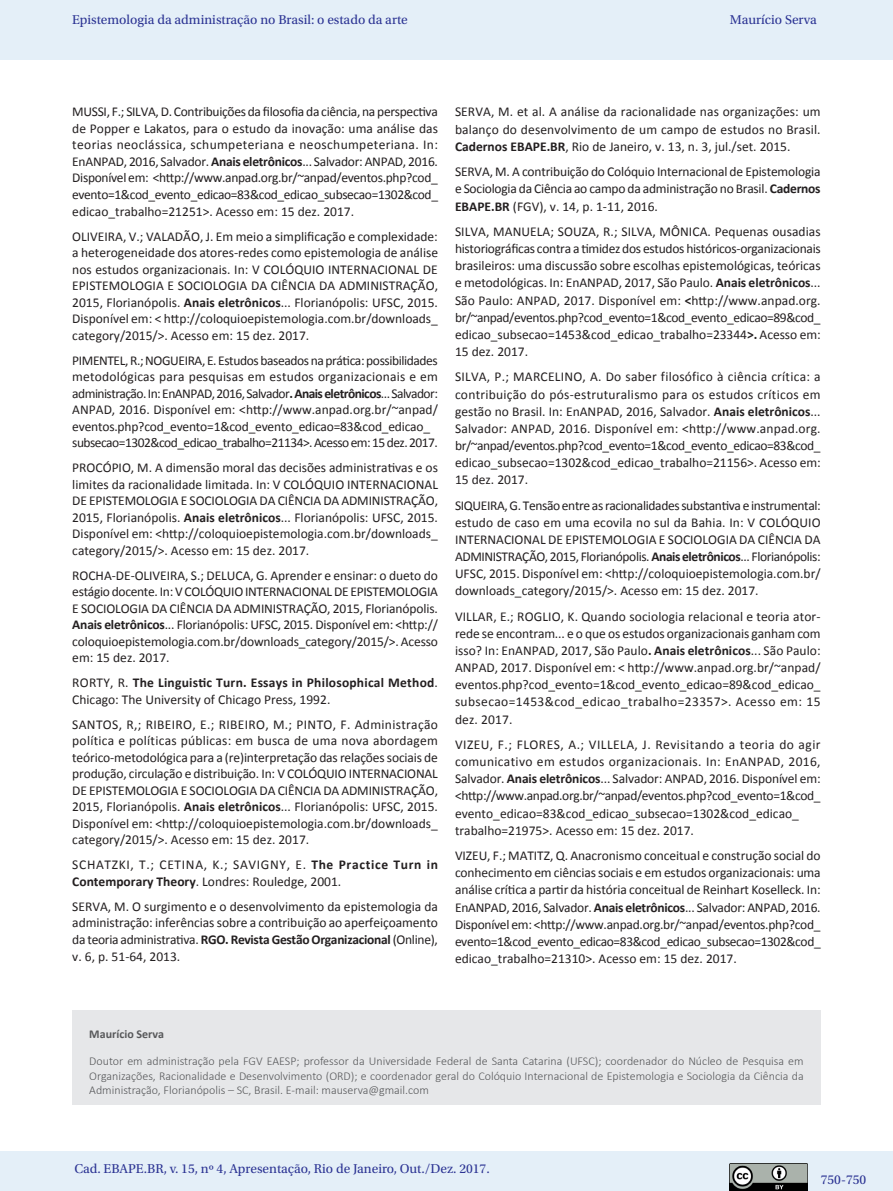
<style>
.page{position:relative;width:893px;height:1191px;background:#fff}
.page>*{position:absolute;margin:0;border:0;box-sizing:border-box;transform-origin:0 0}
.Referencias{font:13.5px/17.1px "Calibri";color:#231f20;text-align:justify}
.Referencias-2{font:13.5px/16.5px "Calibri";letter-spacing:-.03em;color:#231f20}
.t1{font:13.5px "Utopia Std";color:#2b3393}
.Referencias-3{font:13.5px/16.5px "Calibri";letter-spacing:.05em;color:#231f20}
._06_3_nota_de_fim_au{font:300 12px/14.4px "Calibri";color:#57585a;text-align:justify}
._06_3_nota_de_fim_au-2{font:700 12px "Calibri";color:#57585a}
.s1{font-weight:700}
</style>
<div class="page">
<div style="left:0;top:1151px;width:893px;height:40px;background:#e4eff8"></div>
<img style="left:730px;top:1163px;width:77px;height:27px">
<div style="left:0;top:0;width:893px;height:60px;background:#e4eff8"></div>
<div style="left:72px;top:1010px;width:749px;height:95px;background:#e6e7e9"></div>
<p class="t1" style="left:72px;top:12px;width:337px">Epistemologia da administração no Brasil: o estado da arte</p>
<p class="t1" style="left:730px;top:12px;width:89px">Maurício Serva</p>
<p class="Referencias" style="left:72px;top:104px;width:367px;line-height:16.5px">MUSSI, F.; SILVA, D. Contribuições da filosofia da ciência, na perspectiva de Popper e Lakatos, para o estudo da inovação: uma análise das teorias neoclássica, schumpeteriana e neoschumpeteriana. In:<br>EnANPAD, 2016, Salvador. <span class="s1">Anais eletrônicos</span>... Salvador: ANPAD, 2016.<br>Disponível em: &lt;http://www.anpad.org.br/~anpad/eventos.php?cod_ evento=1&amp;cod_evento_edicao=83&amp;cod_edicao_subsecao=1302&amp;cod_ edicao_trabalho=21251&gt;. Acesso em: 15 dez. 2017.</p>
<p class="Referencias" style="left:72px;top:228px;width:367px;line-height:16.5px">OLIVEIRA, V.; VALADÃO, J. Em meio a simplificação e complexidade: a heterogeneidade dos atores-redes como epistemologia de análise nos estudos organizacionais. In: V COLÓQUIO INTERNACIONAL DE EPISTEMOLOGIA E SOCIOLOGIA DA CIÊNCIA DA ADMINISTRAÇÃO, 2015, Florianópolis. <span class="s1">Anais eletrônicos</span>... Florianópolis: UFSC, 2015.<br>Disponível em: &lt; http://coloquioepistemologia.com.br/downloads_ category/2015/&gt;. Acesso em: 15 dez. 2017.</p>
<p class="Referencias-2" style="left:72px;top:352px;width:367px">PIMENTEL, R.; NOGUEIRA, E. Estudos baseados na prática: possibilidades metodológicas para pesquisas em estudos organizacionais e em administração. In: EnANPAD, 2016, Salvador<span class="s1">. Anais eletrônicos</span>... Salvador:<br>ANPAD, 2016. Disponível em: &lt;http://www.anpad.org.br/~anpad/ eventos.php?cod_evento=1&amp;cod_evento_edicao=83&amp;cod_edicao_ subsecao=1302&amp;cod_edicao_trabalho=21134&gt;. Acesso em: 15 dez. 2017.</p>
<p class="Referencias" style="left:72px;top:459px;width:367px;line-height:16.5px">PROCÓPIO, M. A dimensão moral das decisões administrativas e os limites da racionalidade limitada. In: V COLÓQUIO INTERNACIONAL DE EPISTEMOLOGIA E SOCIOLOGIA DA CIÊNCIA DA ADMINISTRAÇÃO, 2015, Florianópolis. <span class="s1">Anais eletrônicos</span>... Florianópolis: UFSC, 2015.<br>Disponível em: &lt;http://coloquioepistemologia.com.br/downloads_ category/2015/&gt;. Acesso em: 15 dez. 2017.</p>
<p class="Referencias" style="left:72px;top:567px;width:367px;line-height:16.5px">ROCHA-DE-OLIVEIRA, S.; DELUCA, G. Aprender e ensinar: o dueto do estágio docente. In: V COLÓQUIO INTERNACIONAL DE EPISTEMOLOGIA E SOCIOLOGIA DA CIÊNCIA DA ADMINISTRAÇÃO, 2015, Florianópolis.<br><span class="s1">Anais eletrônicos</span>... Florianópolis: UFSC, 2015. Disponível em: &lt;http:// coloquioepistemologia.com.br/downloads_category/2015/&gt;. Acesso em: 15 dez. 2017.</p>
<p class="Referencias" style="left:72px;top:674px;width:367px;line-height:16.5px">RORTY, R. <span class="s1">The Linguistic Turn. Essays in Philosophical Method</span>.<br>Chicago: The University of Chicago Press, 1992.</p>
<p class="Referencias" style="left:72px;top:716px;width:367px;line-height:16.5px">SANTOS, R,; RIBEIRO, E.; RIBEIRO, M.; PINTO, F. Administração política e políticas públicas: em busca de uma nova abordagem teórico-metodológica para a (re)interpretação das relações sociais de produção, circulação e distribuição. In: V COLÓQUIO INTERNACIONAL DE EPISTEMOLOGIA E SOCIOLOGIA DA CIÊNCIA DA ADMINISTRAÇÃO, 2015, Florianópolis. <span class="s1">Anais eletrônicos</span>... Florianópolis: UFSC, 2015.<br>Disponível em: &lt;http://coloquioepistemologia.com.br/downloads_ category/2015/&gt;. Acesso em: 15 dez. 2017.</p>
<p class="Referencias-3" style="left:72px;top:856px;width:367px">SCHATZKI, T.; CETINA, K.; SAVIGNY, E. <span class="s1">The Practice Turn in<br>Contemporary Theory</span>. Londres: Rouledge, 2001.</p>
<p class="Referencias" style="left:72px;top:898px;width:367px;line-height:16.6px">SERVA, M. O surgimento e o desenvolvimento da epistemologia da administração: inferências sobre a contribuição ao aperfeiçoamento da teoria administrativa. <span class="s1">RGO. Revista Gestão Organizacional</span> (Online), v. 6, p. 51-64, 2013.</p>
<p class="Referencias" style="left:455px;top:103px;width:367px">SERVA, M. et al. A análise da racionalidade nas organizações: um balanço do desenvolvimento de um campo de estudos no Brasil.<br><span class="s1">Cadernos EBAPE.BR</span>, Rio de Janeiro, v. 13, n. 3, jul./set. 2015.</p>
<p class="Referencias" style="left:455px;top:163px;width:367px">SERVA, M. A contribuição do Colóquio Internacional de Epistemologia e Sociologia da Ciência ao campo da administração no Brasil. <span class="s1">Cadernos EBAPE.BR</span> (FGV), v. 14, p. 1-11, 2016.</p>
<p class="Referencias" style="left:455px;top:223px;width:367px">SILVA, MANUELA; SOUZA, R.; SILVA, MÔNICA. Pequenas ousadias historiográficas contra a timidez dos estudos históricos-organizacionais brasileiros: uma discussão sobre escolhas epistemológicas, teóricas e metodológicas. In: EnANPAD, 2017, São Paulo. <span class="s1">Anais eletrônicos</span>...<br>São Paulo: ANPAD, 2017. Disponível em: <span class="s1">&lt;</span>http://www.anpad.org. br/~anpad/eventos.php?cod_evento=1&amp;cod_evento_edicao=89&amp;cod_ edicao_subsecao=1453&amp;cod_edicao_trabalho=23344<span class="s1">&gt;.</span> Acesso em:<br>15 dez. 2017.</p>
<p class="Referencias" style="left:455px;top:368px;width:367px">SILVA, P.; MARCELINO, A. Do saber filosófico à ciência crítica: a contribuição do pós-estruturalismo para os estudos críticos em gestão no Brasil. In: EnANPAD, 2016, Salvador. <span class="s1">Anais eletrônicos</span>...<br>Salvador: ANPAD, 2016. Disponível em: &lt;http://www.anpad.org. br/~anpad/eventos.php?cod_evento=1&amp;cod_evento_edicao=83&amp;cod_ edicao_subsecao=1302&amp;cod_edicao_trabalho=21156&gt;. Acesso em:<br>15 dez. 2017.</p>
<p class="Referencias" style="left:455px;top:497px;width:367px">SIQUEIRA, G. Tensão entre as racionalidades substantiva e instrumental: estudo de caso em uma ecovila no sul da Bahia. In: V COLÓQUIO INTERNACIONAL DE EPISTEMOLOGIA E SOCIOLOGIA DA CIÊNCIA DA ADMINISTRAÇÃO, 2015, Florianópolis. <span class="s1">Anais eletrônicos</span>... Florianópolis:<br>UFSC, 2015. Disponível em: &lt;http://coloquioepistemologia.com.br/ downloads_category/2015/&gt;. Acesso em: 15 dez. 2017.</p>
<p class="Referencias" style="left:455px;top:608px;width:367px">VILLAR, E.; ROGLIO, K. Quando sociologia relacional e teoria ator&shy;rede se encontram... e o que os estudos organizacionais ganham com isso? In: EnANPAD, 2017, São Paulo<span class="s1">. Anais eletrônicos</span>... São Paulo:<br>ANPAD, 2017. Disponível em: &lt; http://www.anpad.org.br/~anpad/ eventos.php?cod_evento=1&amp;cod_evento_edicao=89&amp;cod_edicao_ subsecao=1453&amp;cod_edicao_trabalho=23357&gt;. Acesso em: 15 dez. 2017.</p>
<p class="Referencias" style="left:455px;top:736px;width:367px;text-align:left">VIZEU, F.; FLORES, A.; VILLELA, J. Revisitando a teoria do agir comunicativo em estudos organizacionais. In: EnANPAD, 2016, Salvador. <span class="s1">Anais eletrônicos</span>... Salvador: ANPAD, 2016. Disponível em: &lt;http://www.anpad.org.br/~anpad/eventos.php?cod_evento=1&amp;cod_ evento_edicao=83&amp;cod_edicao_subsecao=1302&amp;cod_edicao_ trabalho=21975&gt;. Acesso em: 15 dez. 2017.</p>
<p class="Referencias" style="left:455px;top:847px;width:367px">VIZEU, F.; MATITZ, Q. Anacronismo conceitual e construção social do conhecimento em ciências sociais e em estudos organizacionais: uma análise crítica a partir da história conceitual de Reinhart Koselleck. In:<br>EnANPAD, 2016, Salvador. <span class="s1">Anais eletrônicos</span>... Salvador: ANPAD, 2016.<br>Disponível em: &lt;http://www.anpad.org.br/~anpad/eventos.php?cod_ evento=1&amp;cod_evento_edicao=83&amp;cod_edicao_subsecao=1302&amp;cod_ edicao_trabalho=21310&gt;. Acesso em: 15 dez. 2017.</p>
<p class="_06_3_nota_de_fim_au-2" style="left:89px;top:1026px;width:76px">Maurício Serva</p>
<p class="_06_3_nota_de_fim_au" style="left:89px;top:1054px;width:716px">Doutor em administração pela FGV EAESP; professor da Universidade Federal de Santa Catarina (UFSC); coordenador do Núcleo de Pesquisa em Organizações, Racionalidade e Desenvolvimento (ORD); e coordenador geral do Colóquio Internacional de Epistemologia e Sociologia da Ciência da Administração, Florianópolis – SC, Brasil. E-mail: mauserva@gmail.com</p>
<p class="t1" style="left:74px;top:1161px;width:417px">Cad. EBAPE.BR, v. 15, nº 4, Apresentação, Rio de Janeiro, Out./Dez. 2017.</p>
<p class="t1" style="left:821px;top:1172px;width:47px">750-750</p>
</div>
